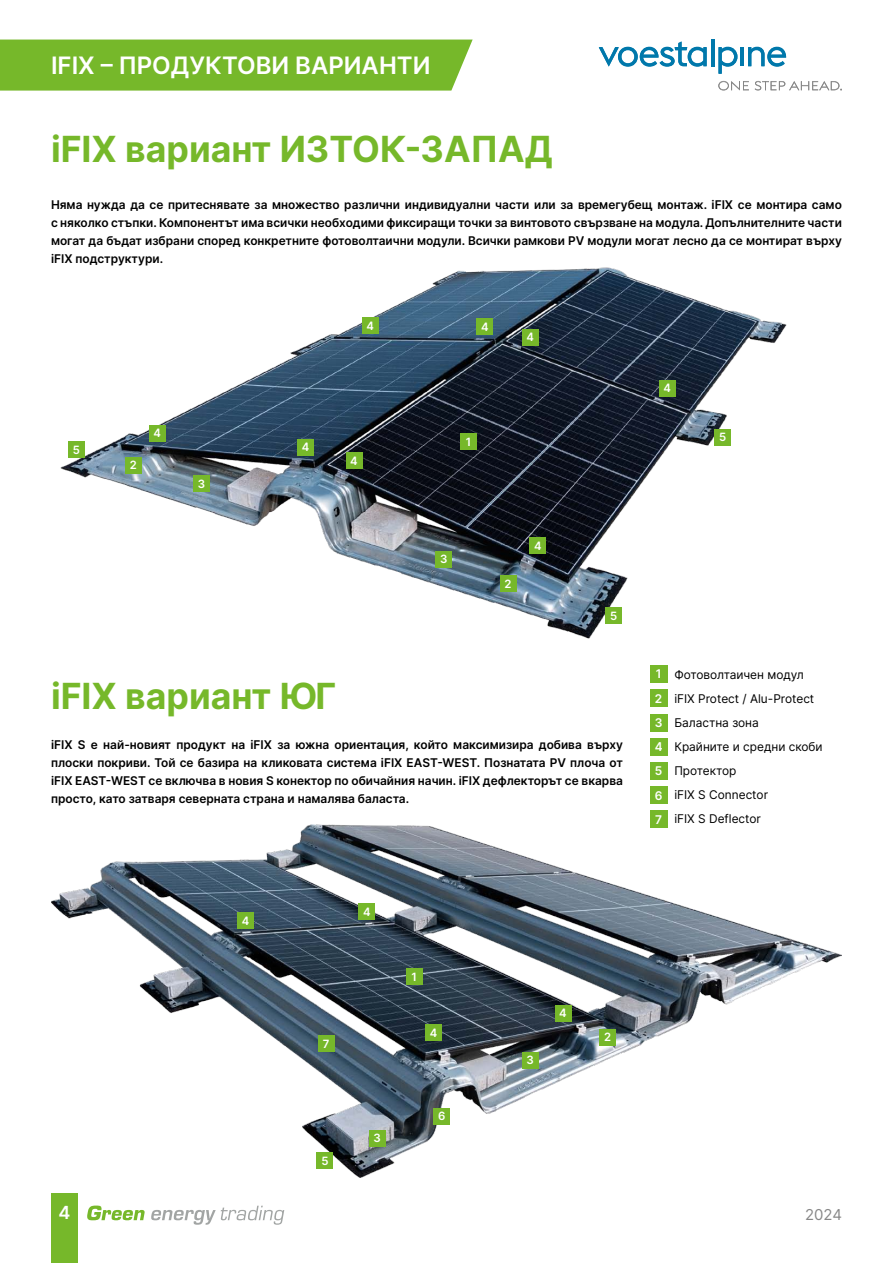
<style>
.page{position:relative;width:893px;height:1263px;background:#fff}
.page>*{position:absolute;margin:0;border:0;box-sizing:border-box;transform-origin:0 0}
.t1{font:700 36px "Inter";color:#76b82a}
.t2{font:600 24px "Inter";color:#fff}
.t3{font:600 18px "Inter";color:#fff}
.t4{font:15px "Inter";color:#878787}
.t5{font:600 12px/18px "Inter";color:#000;text-align:justify}
.t6{font:12px/24px "Inter";color:#000}
.t7{font:600 12px/24.3px "Inter";color:#fff;text-align:justify}
.t8{font:600 11.4px "Inter";color:#fff}
</style>
<div class="page">
<div style="left:51px;top:1194px;width:27px;height:69px;background:#76b82a"></div>
<svg style="left:87px;top:1205px;width:58px;height:15px"></svg>
<svg style="left:151px;top:1206px;width:133px;height:19px"></svg>
<img style="left:51px;top:825px;width:791px;height:353px">
<img style="left:60px;top:267px;width:727px;height:372px">
<div style="left:605px;top:608px;width:17px;height:16px;background:#76b82a"></div>
<div style="left:715px;top:429px;width:16px;height:16px;background:#76b82a"></div>
<div style="left:500px;top:575px;width:16px;height:17px;background:#76b82a"></div>
<div style="left:600px;top:1029px;width:16px;height:16px;background:#76b82a"></div>
<div style="left:125px;top:457px;width:16px;height:16px;background:#76b82a"></div>
<div style="left:436px;top:551px;width:16px;height:16px;background:#76b82a"></div>
<div style="left:522px;top:1052px;width:16px;height:16px;background:#76b82a"></div>
<div style="left:369px;top:1130px;width:16px;height:16px;background:#76b82a"></div>
<div style="left:193px;top:475px;width:17px;height:17px;background:#76b82a"></div>
<div style="left:530px;top:538px;width:16px;height:16px;background:#76b82a"></div>
<div style="left:238px;top:912px;width:16px;height:16px;background:#76b82a"></div>
<div style="left:359px;top:904px;width:16px;height:16px;background:#76b82a"></div>
<div style="left:426px;top:1025px;width:16px;height:16px;background:#76b82a"></div>
<div style="left:555px;top:1005px;width:16px;height:16px;background:#76b82a"></div>
<div style="left:346px;top:453px;width:16px;height:16px;background:#76b82a"></div>
<div style="left:522px;top:329px;width:16px;height:16px;background:#76b82a"></div>
<div style="left:659px;top:380px;width:16px;height:16px;background:#76b82a"></div>
<div style="left:362px;top:318px;width:16px;height:16px;background:#76b82a"></div>
<div style="left:477px;top:318px;width:16px;height:17px;background:#76b82a"></div>
<div style="left:149px;top:425px;width:16px;height:16px;background:#76b82a"></div>
<div style="left:297px;top:439px;width:17px;height:16px;background:#76b82a"></div>
<div style="left:461px;top:433px;width:16px;height:17px;background:#76b82a"></div>
<div style="left:406px;top:968px;width:16px;height:17px;background:#76b82a"></div>
<div style="left:68px;top:442px;width:16px;height:16px;background:#76b82a"></div>
<div style="left:317px;top:1152px;width:16px;height:16px;background:#76b82a"></div>
<div style="left:434px;top:1108px;width:16px;height:16px;background:#76b82a"></div>
<div style="left:318px;top:1036px;width:16px;height:16px;background:#76b82a"></div>
<div style="left:650px;top:665px;width:17px;height:17px;background:#76b82a"></div>
<div style="left:650px;top:690px;width:17px;height:17px;background:#76b82a"></div>
<div style="left:650px;top:714px;width:17px;height:17px;background:#76b82a"></div>
<div style="left:650px;top:738px;width:17px;height:17px;background:#76b82a"></div>
<div style="left:650px;top:787px;width:17px;height:17px;background:#76b82a"></div>
<div style="left:650px;top:762px;width:17px;height:17px;background:#76b82a"></div>
<div style="left:650px;top:811px;width:17px;height:17px;background:#76b82a"></div>
<svg style="left:599px;top:41px;width:108px;height:26px"></svg>
<hr style="left:711px;top:40px;width:3px;height:26px;background:#0078ab">
<svg style="left:718px;top:47px;width:19px;height:27px"></svg>
<hr style="left:740px;top:47px;width:4px;height:19px;background:#0078ab">
<svg style="left:748px;top:47px;width:38px;height:20px"></svg>
<svg style="left:718px;top:81px;width:31px;height:10px"></svg>
<svg style="left:755px;top:81px;width:87px;height:10px"></svg>
<div style="left:0;top:40px;width:473px;height:51px;background:#76b82a"></div>
<h2 class="t2" style="left:51px;top:48px;width:138px">iFIX – продук</h2>
<h2 class="t2" style="left:222px;top:48px;width:210px">тови варианти</h2>
<h1 class="t1" style="left:51px;top:123px;width:503px">iFIX вариант ИЗТОК-ЗАПАД</h1>
<p class="t5" style="left:51px;top:195px;width:792px">Няма нужда да се притеснявате за множество различни индивидуални части или за времегубещ монтаж. iFIX се монтира само с няколко стъпки. Компонентът има всички необходими фиксиращи точки за винтовото свързване на модула. Допълнителните части могат да бъдат избрани според конкретните фотоволтаични модули. Всички рамкови PV модули могат лесно да се монтират върху iFIX подструктури.</p>
<p class="t8" style="left:73px;top:441px;width:9px">5</p>
<p class="t8" style="left:130px;top:457px;width:9px">2</p>
<p class="t8" style="left:153px;top:425px;width:9px">4</p>
<p class="t8" style="left:198px;top:475px;width:9px">3</p>
<p class="t8" style="left:302px;top:439px;width:9px">4</p>
<p class="t8" style="left:366px;top:318px;width:9px">4</p>
<p class="t8" style="left:481px;top:318px;width:9px">4</p>
<p class="t8" style="left:526px;top:329px;width:9px">4</p>
<p class="t8" style="left:350px;top:452px;width:9px">4</p>
<p class="t8" style="left:466px;top:433px;width:7px">1</p>
<p class="t8" style="left:440px;top:551px;width:9px">3</p>
<p class="t8" style="left:505px;top:575px;width:9px">2</p>
<p class="t8" style="left:534px;top:537px;width:9px">4</p>
<h1 class="t1" style="left:51px;top:670px;width:287px">iFIX вариант ЮГ</h1>
<p class="t8" style="left:610px;top:607px;width:9px">5</p>
<p class="t5" style="left:51px;top:735px;width:573px">iFIX S е най-новият продукт на iFIX за южна ориентация, който максимизира добива върху плоски покриви. Той се базира на кликовата система iFIX EAST-WEST. Познатата PV плоча от iFIX EAST-WEST се включва в новия S конектор по обичайния начин. iFIX дефлекторът се вкарва просто, като затваря северната страна и намалява баласта.</p>
<p class="t8" style="left:663px;top:380px;width:9px">4</p>
<p class="t8" style="left:719px;top:429px;width:9px">5</p>
<p class="t7" style="left:655px;top:661px;width:9px">1<br>2<br>3<br>4</p>
<p class="t7" style="left:655px;top:783px;width:9px">6</p>
<p class="t7" style="left:655px;top:758px;width:9px">5</p>
<p class="t7" style="left:655px;top:807px;width:8px">7</p>
<p class="t6" style="left:674px;top:662px;width:150px">Фотоволтаичен модул iFIX Protect / Alu-Protect<br>Баластна зона<br>Крайните и средни скоби<br>Протектор<br>iFIX S Connector<br>iFIX S Deflector</p>
<p class="t8" style="left:242px;top:912px;width:9px">4</p>
<p class="t8" style="left:323px;top:1035px;width:8px">7</p>
<p class="t8" style="left:321px;top:1152px;width:9px">5</p>
<p class="t8" style="left:363px;top:904px;width:9px">4</p>
<p class="t8" style="left:373px;top:1130px;width:9px">3</p>
<p class="t8" style="left:411px;top:968px;width:7px">1</p>
<p class="t8" style="left:430px;top:1024px;width:9px">4</p>
<p class="t8" style="left:438px;top:1108px;width:9px">6</p>
<p class="t8" style="left:526px;top:1052px;width:9px">3</p>
<p class="t8" style="left:559px;top:1005px;width:9px">4</p>
<p class="t8" style="left:604px;top:1029px;width:9px">2</p>
<h3 class="t3" style="left:58px;top:1199px;width:13px">4</h3>
<p class="t4" style="left:805px;top:1204px;width:38px">2024</p>
</div>
